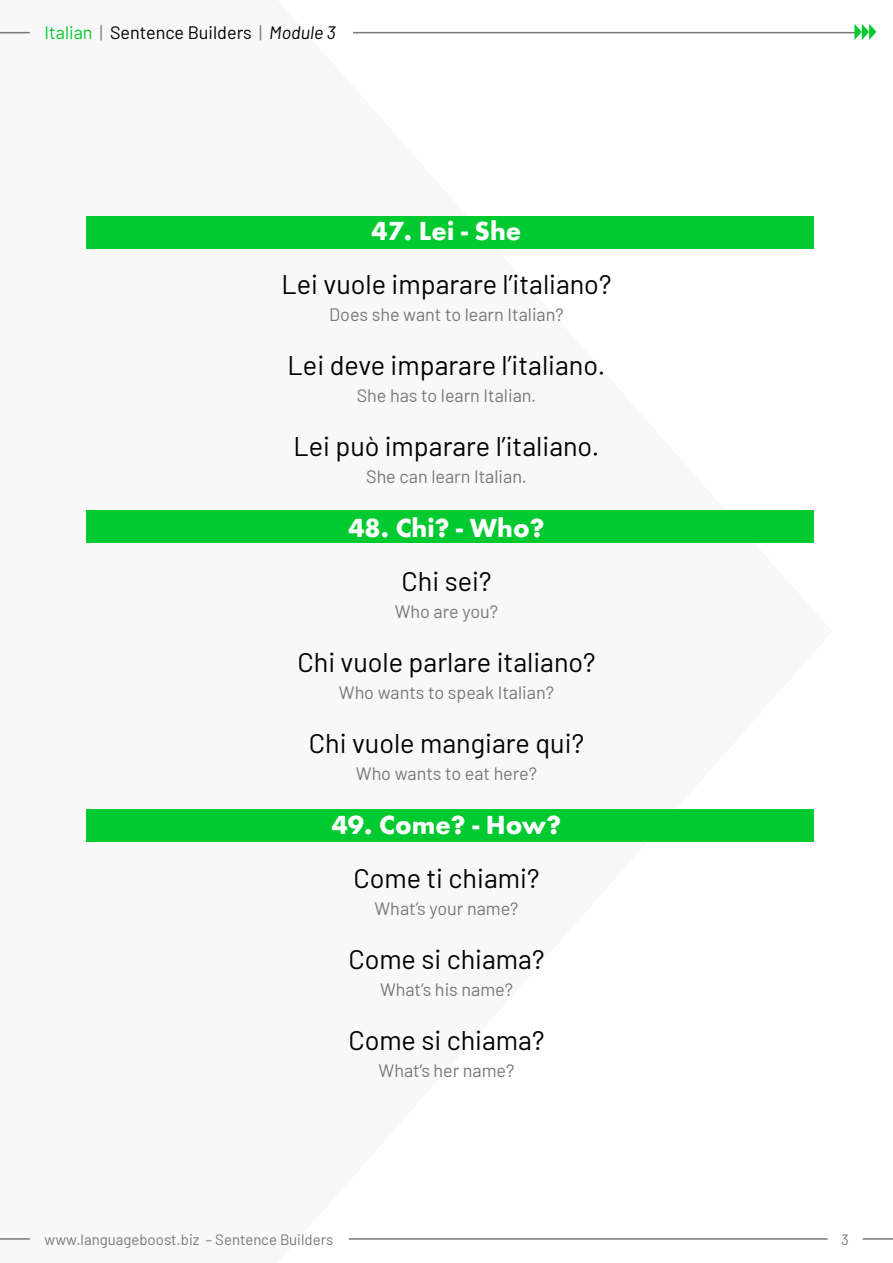
<style>
.page{position:relative;width:893px;height:1263px;background:#fff}
.page>*{position:absolute;margin:0;border:0;box-sizing:border-box;transform-origin:0 0}
.t1{font:27px "Barlow";color:#000}
.t2{font:700 27px "Futura Round";color:#fff}
.t3{font:18px "Barlow";color:#787878}
.t4{font:18px "Barlow";color:#000}
.t5{font:15px "Barlow";color:#787878}
.s1{color:#00ca2f}
.s2{color:#787878}
.s3{font-style:italic}
</style>
<div class="page">
<hr style="left:0;top:32px;width:30px;height:1px;background:#787878">
<hr style="left:0;top:1238px;width:30px;height:2px;background:#787878">
<hr style="left:353px;top:32px;width:502px;height:1px;background:#787878">
<hr style="left:863px;top:1238px;width:30px;height:2px;background:#787878">
<hr style="left:349px;top:1238px;width:479px;height:2px;background:#787878">
<svg style="left:854px;top:24px;width:22px;height:16px"></svg>
<div style="left:86px;top:216px;width:728px;height:32px;background:#00ca2f"></div>
<div style="left:86px;top:510px;width:728px;height:33px;background:#00ca2f"></div>
<div style="left:86px;top:809px;width:728px;height:33px;background:#00ca2f"></div>
<p class="t4" style="left:45px;top:20px;width:293px"><span class="s1">Italian</span> <span class="s2">|</span> Sentence Builders <span class="s2">|</span> <span class="s3">Module 3</span></p>
<p class="t2" style="left:372px;top:210px;width:151px">47. Lei - She</p>
<p class="t1" style="left:282px;top:265px;width:331px">Lei vuole imparare l’italiano?</p>
<p class="t3" style="left:329px;top:301px;width:236px">Does she want to learn Italian?</p>
<p class="t1" style="left:288px;top:346px;width:319px">Lei deve imparare l’italiano.</p>
<p class="t3" style="left:357px;top:382px;width:181px">She has to learn Italian.</p>
<p class="t1" style="left:293px;top:427px;width:307px">Lei può imparare l’italiano.</p>
<p class="t3" style="left:366px;top:463px;width:162px">She can learn Italian.</p>
<p class="t2" style="left:348px;top:507px;width:198px">48. Chi? - Who?</p>
<p class="t1" style="left:401px;top:562px;width:91px">Chi sei?</p>
<p class="t3" style="left:395px;top:598px;width:105px">Who are you?</p>
<p class="t1" style="left:297px;top:643px;width:300px">Chi vuole parlare italiano?</p>
<p class="t3" style="left:339px;top:679px;width:217px">Who wants to speak Italian?</p>
<p class="t1" style="left:309px;top:724px;width:277px">Chi vuole mangiare qui?</p>
<p class="t3" style="left:356px;top:760px;width:183px">Who wants to eat here?</p>
<p class="t2" style="left:332px;top:804px;width:231px">49. Come? - How?</p>
<p class="t1" style="left:353px;top:859px;width:188px">Come ti chiami?</p>
<p class="t3" style="left:374px;top:895px;width:145px">What’s your name?</p>
<p class="t1" style="left:348px;top:940px;width:198px">Come si chiama?</p>
<p class="t3" style="left:380px;top:976px;width:134px">What’s his name?</p>
<p class="t1" style="left:348px;top:1021px;width:198px">Come si chiama?</p>
<p class="t3" style="left:379px;top:1057px;width:137px">What’s her name?</p>
<p class="t5" style="left:45px;top:1229px;width:290px">www.languageboost.biz – Sentence Builders</p>
<p class="t5" style="left:841px;top:1229px;width:9px">3</p>
</div>
